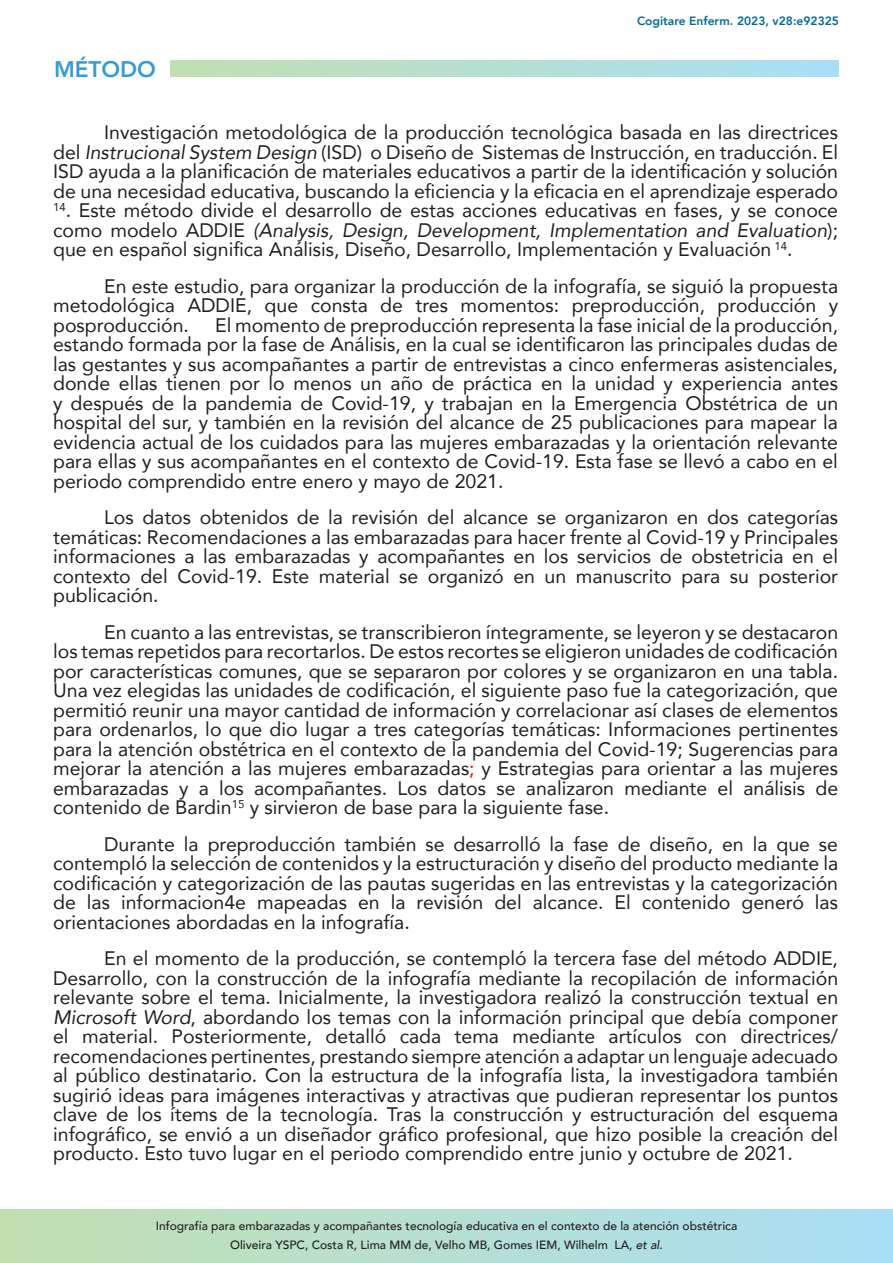
<style>
.page{position:relative;width:893px;height:1263px;background:#fff}
.page>*{position:absolute;margin:0;border:0;box-sizing:border-box;transform-origin:0 0}
.t1{font:800 22.5px "Avenir";color:#349bd3}
.t2{font:19.5px/19.5px "Avenir";color:#231f20;text-align:justify}
.t3{font:500 12px/18.6px "Avenir";color:#231f20;text-align:center}
.t4{font:800 12px "Avenir";color:#006c95}
.s1{font-style:italic}
.s2{color:#f00}
</style>
<div class="page">
<svg style="left:0;top:1209px;width:893px;height:54px;background:#b6dfd2"></svg>
<div style="left:171px;top:60px;width:668px;height:17px;background:linear-gradient(to right,#c2dfb1,#a9dff7)"></div>
<p class="t1" style="left:54px;top:48px;width:104px">MÉTODO</p>
<p class="t4" style="left:637px;top:10px;width:203px">Cogitare Enferm. 2023, v28:e92325</p>
<p class="t2" style="left:53px;top:122px;width:786px;text-indent:51px">Investigación metodológica de la producción tecnológica basada en las directrices del <span class="s1">Instrucional System Design</span> (ISD) o Diseño de Sistemas de Instrucción, en traducción. El ISD ayuda a la planificación de materiales educativos a partir de la identificación y solución de una necesidad educativa, buscando la eficiencia y la eficacia en el aprendizaje esperado</p>
<p class="t2" style="left:53px;top:200px;width:786px"><sup>14</sup>. Este método divide el desarrollo de estas acciones educativas en fases, y se conoce como modelo ADDIE <span class="s1">(Analysis, Design, Development, Implementation and Evaluation</span>); que en español significa Análisis, Diseño, Desarrollo, Implementación y Evaluación <sup>14</sup>.</p>
<p class="t2" style="left:53px;top:276px;width:786px;text-indent:51px">En este estudio, para organizar la producción de la infografía, se siguió la propuesta metodológica ADDIE, que consta de tres momentos: preproducción, producción y posproducción.</p>
<p class="t2" style="left:53px;top:315px;width:786px;text-indent:162px">El momento de preproducción representa la fase inicial de la producción, estando formada por la fase de Análisis, en la cual se identificaron las principales dudas de las gestantes y sus acompañantes a partir de entrevistas a cinco enfermeras asistenciales, donde ellas tienen por lo menos un año de práctica en la unidad y experiencia antes y después de la pandemia de Covid-19, y trabajan en la Emergencia Obstétrica de un hospital del sur, y también en la revisión del alcance de 25 publicaciones para mapear la evidencia actual de los cuidados para las mujeres embarazadas y la orientación relevante para ellas y sus acompañantes en el contexto de Covid-19. Esta fase se llevó a cabo en el periodo comprendido entre enero y mayo de 2021.</p>
<p class="t2" style="left:53px;top:507px;width:786px;text-indent:51px">Los datos obtenidos de la revisión del alcance se organizaron en dos categorías temáticas: Recomendaciones a las embarazadas para hacer frente al Covid-19 y Principales informaciones a las embarazadas y acompañantes en los servicios de obstetricia en el contexto del Covid-19. Este material se organizó en un manuscrito para su posterior publicación.</p>
<p class="t2" style="left:53px;top:622px;width:786px;text-indent:51px">En cuanto a las entrevistas, se transcribieron íntegramente, se leyeron y se destacaron los temas repetidos para recortarlos. De estos recortes se eligieron unidades de codificación por características comunes, que se separaron por colores y se organizaron en una tabla.<br>Una vez elegidas las unidades de codificación, el siguiente paso fue la categorización, que permitió reunir una mayor cantidad de información y correlacionar así clases de elementos para ordenarlos, lo que dio lugar a tres categorías temáticas: Informaciones pertinentes para la atención obstétrica en el contexto de la pandemia del Covid-19; Sugerencias para mejorar la atención a las mujeres embarazadas<span class="s2">;</span> y Estrategias para orientar a las mujeres embarazadas y a los acompañantes. Los datos se analizaron mediante el análisis de contenido de Bardin<sup>15</sup> y sirvieron de base para la siguiente fase.</p>
<p class="t2" style="left:53px;top:834px;width:786px;text-indent:51px">Durante la preproducción también se desarrolló la fase de diseño, en la que se contempló la selección de contenidos y la estructuración y diseño del producto mediante la codificación y categorización de las pautas sugeridas en las entrevistas y la categorización de las informacion4e mapeadas en la revisión del alcance. El contenido generó las orientaciones abordadas en la infografía.</p>
<p class="t2" style="left:53px;top:948px;width:787px;text-indent:51px">En el momento de la producción, se contempló la tercera fase del método ADDIE, Desarrollo, con la construcción de la infografía mediante la recopilación de información relevante sobre el tema. Inicialmente, la investigadora realizó la construcción textual en <span class="s1">Microsoft Word</span>, abordando los temas con la información principal que debía componer el material. Posteriormente, detalló cada tema mediante artículos con directrices/ recomendaciones pertinentes, prestando siempre atención a adaptar un lenguaje adecuado al público destinatario. Con la estructura de la infografía lista, la investigadora también sugirió ideas para imágenes interactivas y atractivas que pudieran representar los puntos clave de los ítems de la tecnología. Tras la construcción y estructuración del esquema infográfico, se envió a un diseñador gráfico profesional, que hizo posible la creación del producto. Esto tuvo lugar en el periodo comprendido entre junio y octubre de 2021.</p>
<p class="t3" style="left:156px;top:1216px;width:583px">Infografía para embarazadas y acompañantes tecnología educativa en el contexto de la atención obstétrica<br>Oliveira YSPC, Costa R, Lima MM de, Velho MB, Gomes IEM, Wilhelm LA, <span class="s1">et al</span>.</p>
</div>
